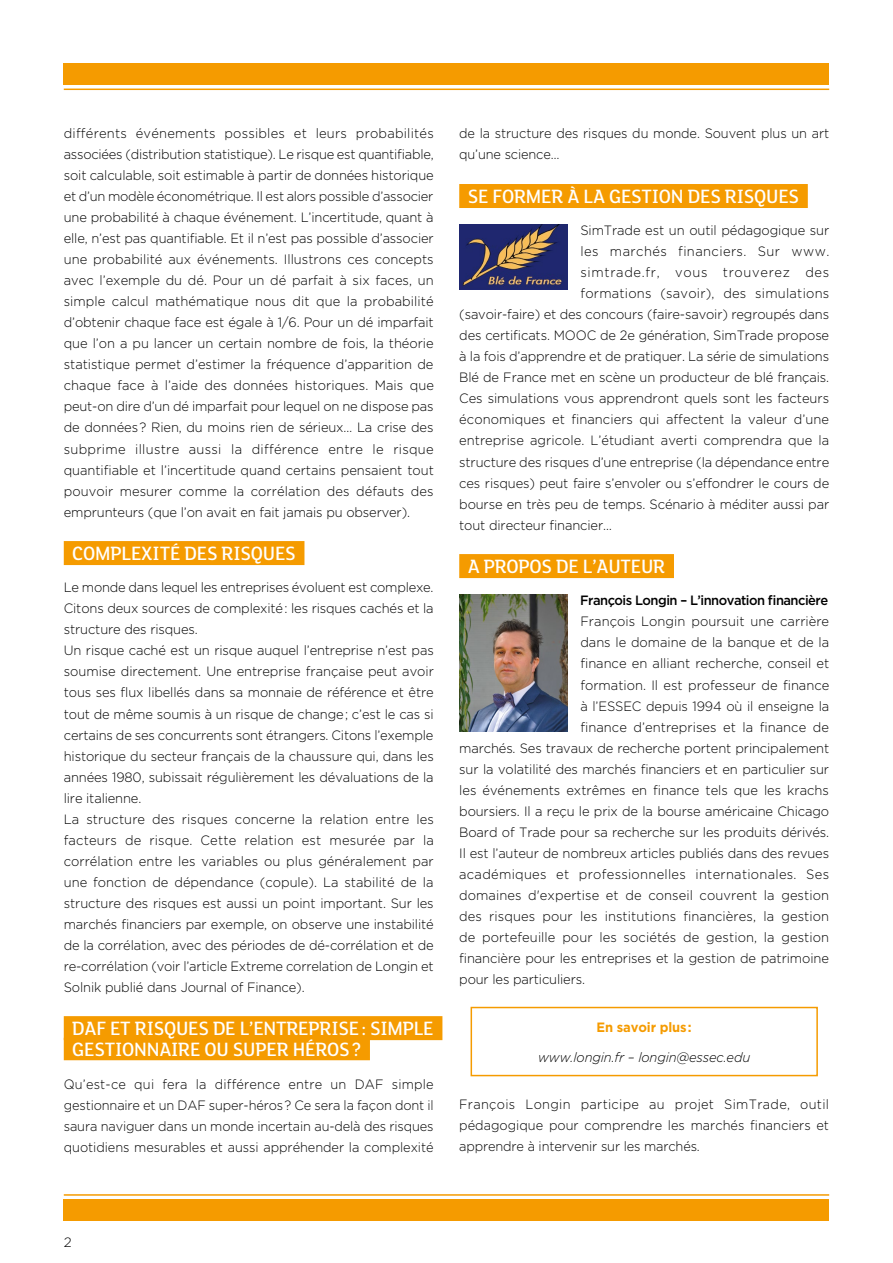
<style>
.page{position:relative;width:893px;height:1263px;background:#fff}
.page>*{position:absolute;margin:0;border:0;box-sizing:border-box;transform-origin:0 0}
.t1{font:500 21px/21px "FS Lola";letter-spacing:-.01em;color:#fff;scale:.96 1}
.t2{font:300 13.5px/21px "Gotham";letter-spacing:-.01em;color:#000;text-align:justify;scale:.96 1}
.t3{font:300 13.5px/21px "Gotham";letter-spacing:-.01em;color:#000;text-align:justify;scale:.95 1}
.t4{font:300 13.5px "Gotham";letter-spacing:.02em;color:#000;scale:.96 1}
.t5{font:300 13.5px "Gotham";letter-spacing:.01em;color:#000;scale:.96 1}
.t6{font:500 13.5px "Gotham";letter-spacing:-.04em;color:#000;scale:.96 1}
.t7{font:italic 300 13.5px "Gotham";letter-spacing:-.01em;color:#000;scale:.96 1}
.t8{font:300 13.5px "Gotham";letter-spacing:.03em;color:#000;scale:.96 1}
.t9{font:300 13.5px "Gotham";letter-spacing:.055em;color:#000;scale:.96 1}
.t10{font:700 13.5px "Gotham";letter-spacing:-.01em;color:#f59b00;scale:.96 1}
.t11{font:300 13.5px "Gotham";letter-spacing:-.01em;color:#000}
</style>
<div class="page">
<hr style="left:64px;top:89px;width:765px;height:1px;background:#f59b00">
<div style="left:64px;top:64px;width:765px;height:21px;background:#f59b00"></div>
<hr style="left:64px;top:1194px;width:765px;height:2px;background:#f59b00">
<div style="left:64px;top:1199px;width:765px;height:21px;background:#f59b00"></div>
<div style="left:64px;top:541px;width:240px;height:24px;background:#f59b00"></div>
<div style="left:64px;top:1016px;width:378px;height:24px;background:#f59b00"></div>
<div style="left:64px;top:1038px;width:306px;height:22px;background:#f59b00"></div>
<div style="left:459px;top:184px;width:349px;height:24px;background:#f59b00"></div>
<div style="left:459px;top:554px;width:215px;height:24px;background:#f59b00"></div>
<img style="left:459px;top:225px;width:109px;height:65px">
<img style="left:459px;top:595px;width:109px;height:136px">
<div style="left:471px;top:1007px;width:347px;height:69px;border:2px solid #f59b00"></div>
<p class="t2" style="left:64px;top:123px;width:387px">différents événements possibles et leurs probabilités associées (distribution statistique). Le risque est quantifiable, soit calculable, soit estimable à partir de données historique et d’un modèle économétrique. Il est alors possible d’associer une probabilité à chaque événement. L’incertitude, quant à elle, n’est pas quantifiable. Et il n’est pas possible d’associer une probabilité aux événements. Illustrons ces concepts avec l’exemple du dé. Pour un dé parfait à six faces, un simple calcul mathématique nous dit que la probabilité d’obtenir chaque face est égale à 1/6. Pour un dé imparfait que l’on a pu lancer un certain nombre de fois, la théorie statistique permet d’estimer la fréquence d’apparition de chaque face à l’aide des données historiques. Mais que peut-on dire d’un dé imparfait pour lequel on ne dispose pas de données? Rien, du moins rien de sérieux… La crise des subprime illustre aussi la différence entre le risque quantifiable et l’incertitude quand certains pensaient tout pouvoir mesurer comme la corrélation des défauts des emprunteurs (que l’on avait en fait jamais pu observer).</p>
<h1 class="t1" style="left:72px;top:542px;width:234px">COMPLEXITÉ DES RISQUES</h1>
<p class="t2" style="left:64px;top:577px;width:387px;text-align:left">Le monde dans lequel les entreprises évoluent est complexe.<br>Citons deux sources de complexité: les risques cachés et la structure des risques.<br>Un risque caché est un risque auquel l’entreprise n’est pas soumise directement. Une entreprise française peut avoir tous ses flux libellés dans sa monnaie de référence et être tout de même soumis à un risque de change; c’est le cas si certains de ses concurrents sont étrangers. Citons l’exemple historique du secteur français de la chaussure qui, dans les années 1980, subissait régulièrement les dévaluations de la lire italienne.<br>La structure des risques concerne la relation entre les facteurs de risque. Cette relation est mesurée par la corrélation entre les variables ou plus généralement par une fonction de dépendance (copule). La stabilité de la structure des risques est aussi un point important. Sur les marchés financiers par exemple, on observe une instabilité de la corrélation, avec des périodes de dé-corrélation et de re-corrélation (voir l’article Extreme correlation de Longin et Solnik publié dans Journal of Finance).</p>
<h1 class="t1" style="left:72px;top:1017px;width:378px">DAF ET RISQUES DE L’ENTREPRISE: SIMPLE<br>GESTIONNAIRE OU SUPER HÉROS?</h1>
<p class="t3" style="left:64px;top:1073px;width:391px">Qu’est-ce qui fera la différence entre un DAF simple gestionnaire et un DAF super-héros? Ce sera la façon dont il saura naviguer dans un monde incertain au-delà des risques quotidiens mesurables et aussi appréhender la complexité</p>
<p class="t3" style="left:459px;top:123px;width:391px">de la structure des risques du monde. Souvent plus un art qu’une science…</p>
<h1 class="t1" style="left:468px;top:185px;width:347px">SE FORMER À LA GESTION DES RISQUES</h1>
<p class="t2" style="left:580px;top:220px;width:261px">SimTrade est un outil pédagogique sur</p>
<p class="t8" style="left:580px;top:243px;width:261px">les marchés financiers. Sur www.</p>
<p class="t9" style="left:580px;top:264px;width:261px">simtrade.fr, vous trouverez des</p>
<p class="t4" style="left:580px;top:285px;width:261px">formations (savoir), des simulations</p>
<p class="t2" style="left:459px;top:304px;width:387px">(savoir-faire) et des concours (faire-savoir) regroupés dans</p>
<p class="t2" style="left:459px;top:325px;width:387px">des certificats. MOOC de 2e génération, SimTrade propose</p>
<p class="t2" style="left:459px;top:346px;width:387px">à la fois d’apprendre et de pratiquer. La série de simulations</p>
<p class="t2" style="left:459px;top:367px;width:387px">Blé de France met en scène un producteur de blé français.</p>
<p class="t2" style="left:459px;top:388px;width:387px">Ces simulations vous apprendront quels sont les facteurs</p>
<p class="t2" style="left:459px;top:409px;width:387px">économiques et financiers qui affectent la valeur d’une</p>
<p class="t2" style="left:459px;top:430px;width:387px">entreprise agricole. L’étudiant averti comprendra que la</p>
<p class="t2" style="left:459px;top:451px;width:387px">structure des risques d’une entreprise (la dépendance entre</p>
<p class="t2" style="left:459px;top:472px;width:387px">ces risques) peut faire s’envoler ou s’effondrer le cours de</p>
<p class="t2" style="left:459px;top:493px;width:387px">bourse en très peu de temps. Scénario à méditer aussi par</p>
<p class="t2" style="left:459px;top:514px;width:161px">tout directeur financier…</p>
<h1 class="t1" style="left:468px;top:555px;width:207px">A PROPOS DE L’AUTEUR</h1>
<p class="t6" style="left:580px;top:592px;width:260px">François Longin – L’innovation financière</p>
<p class="t2" style="left:580px;top:611px;width:261px">François Longin poursuit une carrière</p>
<p class="t2" style="left:580px;top:632px;width:261px">dans le domaine de la banque et de la</p>
<p class="t2" style="left:580px;top:653px;width:261px">finance en alliant recherche, conseil et</p>
<p class="t2" style="left:580px;top:674px;width:261px">formation. Il est professeur de finance</p>
<p class="t2" style="left:580px;top:695px;width:261px">à l’ESSEC depuis 1994 où il enseigne la</p>
<p class="t2" style="left:580px;top:716px;width:260px">finance d’entreprises et la finance de</p>
<p class="t2" style="left:459px;top:737px;width:387px">marchés. Ses travaux de recherche portent principalement</p>
<p class="t2" style="left:459px;top:758px;width:387px">sur la volatilité des marchés financiers et en particulier sur</p>
<p class="t2" style="left:459px;top:779px;width:387px">les événements extrêmes en finance tels que les krachs</p>
<p class="t2" style="left:459px;top:800px;width:387px">boursiers. Il a reçu le prix de la bourse américaine Chicago</p>
<p class="t2" style="left:459px;top:821px;width:387px">Board of Trade pour sa recherche sur les produits dérivés.</p>
<p class="t2" style="left:459px;top:842px;width:387px">Il est l’auteur de nombreux articles publiés dans des revues</p>
<p class="t4" style="left:459px;top:866px;width:387px">académiques et professionnelles internationales. Ses</p>
<p class="t2" style="left:459px;top:884px;width:387px">domaines d'expertise et de conseil couvrent la gestion</p>
<p class="t5" style="left:459px;top:908px;width:387px">des risques pour les institutions financières, la gestion</p>
<p class="t2" style="left:459px;top:926px;width:387px">de portefeuille pour les sociétés de gestion, la gestion</p>
<p class="t2" style="left:459px;top:947px;width:387px">financière pour les entreprises et la gestion de patrimoine</p>
<p class="t2" style="left:459px;top:968px;width:133px">pour les particuliers.</p>
<p class="t10" style="left:597px;top:1019px;width:101px">En savoir plus:</p>
<p class="t7" style="left:538px;top:1049px;width:222px">www.longin.fr – longin@essec.edu</p>
<p class="t3" style="left:459px;top:1094px;width:391px">François Longin participe au projet SimTrade, outil pédagogique pour comprendre les marchés financiers et apprendre à intervenir sur les marchés.</p>
<p class="t11" style="left:64px;top:1234px;width:9px">2</p>
</div>
